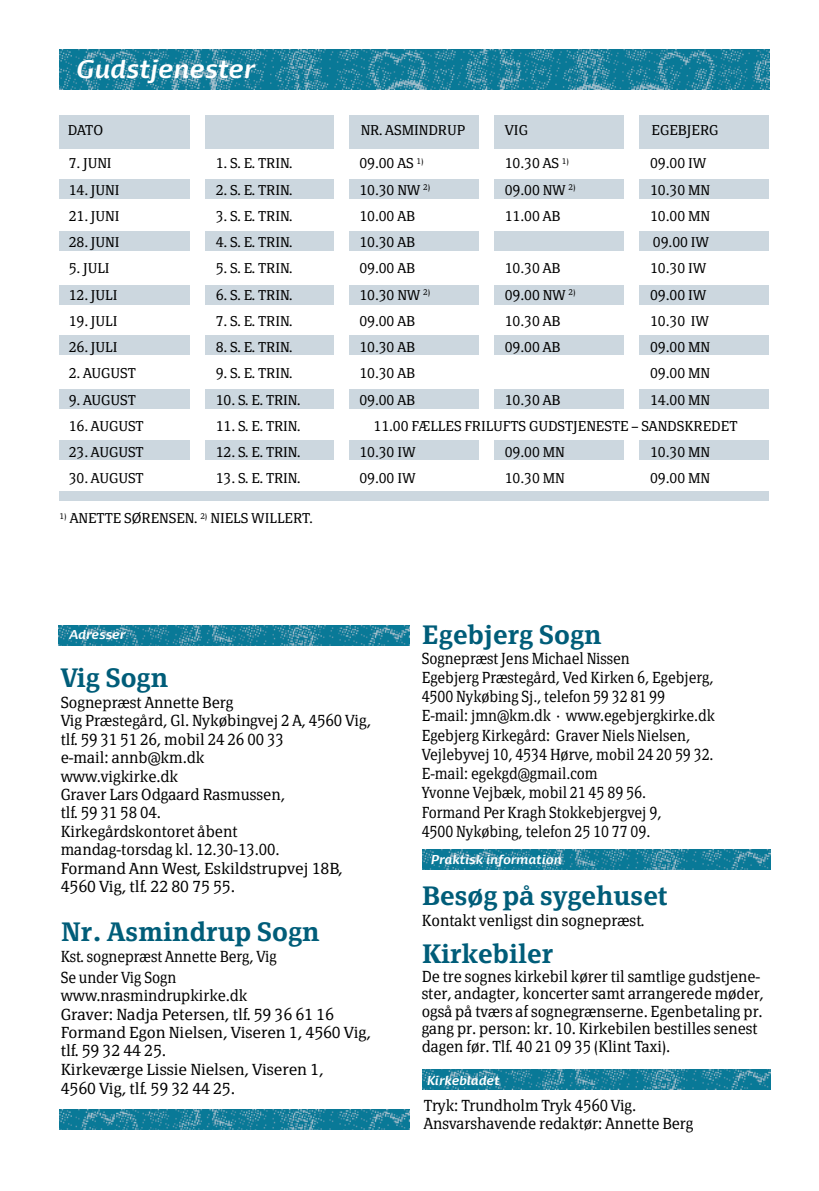
<style>
.page{position:relative;width:819px;height:1191px;background:#fff}
.page>*{position:absolute;margin:0;border:0;box-sizing:border-box;transform-origin:0 0}
.t1{font:600 26.25px "Page Serif TF";color:#005d79}
.t2{font:italic 700 24.5px "Dancer TF";color:#fff}
.t3{font:300 15.75px/17.5px "Page Serif TF";color:#000;scale:.94 1}
.t4{font:300 15.75px/19.2px "Page Serif TF";color:#000;scale:.9 1}
.t5{font:300 15.75px/18.4px "Page Serif TF";color:#000;scale:.95 1}
.t6{font:300 14px "Page Serif TF";color:#000}
.t7{font:italic 700 12.25px "Dancer TF";color:#fff}
</style>
<div class="page">
<div style="left:60px;top:179px;width:709px;height:20px;background:#ccd7df"></div>
<div style="left:60px;top:231px;width:709px;height:20px;background:#ccd7df"></div>
<div style="left:60px;top:284px;width:709px;height:20px;background:#ccd7df"></div>
<div style="left:60px;top:335px;width:709px;height:20px;background:#ccd7df"></div>
<div style="left:60px;top:389px;width:709px;height:20px;background:#ccd7df"></div>
<div style="left:60px;top:440px;width:709px;height:19px;background:#ccd7df"></div>
<div style="left:60px;top:490px;width:709px;height:10px;background:#ccd7df"></div>
<img style="left:59px;top:50px;width:710px;height:39px">
<img style="left:59px;top:625px;width:350px;height:20px">
<div style="left:60px;top:116px;width:709px;height:33px;background:#ccd7df"></div>
<img style="left:422px;top:849px;width:348px;height:20px">
<img style="left:422px;top:1069px;width:348px;height:20px">
<div style="left:334px;top:93px;width:15px;height:379px;background:#fff"></div>
<div style="left:189px;top:96px;width:15px;height:382px;background:#fff"></div>
<div style="left:624px;top:116px;width:15px;height:351px;background:#fff"></div>
<div style="left:479px;top:99px;width:15px;height:368px;background:#fff"></div>
<img style="left:59px;top:1109px;width:351px;height:20px">
<h2 class="t2" style="left:75px;top:53px;width:180px">Gudstjenester</h2>
<p class="t6" style="left:68px;top:121px;width:37px">DATO</p>
<p class="t6" style="left:361px;top:121px;width:106px">NR. ASMINDRUP</p>
<p class="t6" style="left:504px;top:121px;width:25px">VIG</p>
<p class="t6" style="left:651px;top:121px;width:68px">EGEBJERG</p>
<p class="t6" style="left:69px;top:155px;width:22px">7. juni</p>
<p class="t6" style="left:216px;top:155px;width:52px">1. s. e. trin</p>
<p class="t6" style="left:289px;top:155px;width:5px">.</p>
<p class="t6" style="left:359px;top:155px;width:66px">09.00 AS <sup>1)</sup></p>
<p class="t6" style="left:504px;top:155px;width:66px">10.30 AS <sup>1)</sup></p>
<p class="t6" style="left:650px;top:155px;width:58px">09.00 IW</p>
<p class="t6" style="left:69px;top:181px;width:30px">14. juni</p>
<p class="t6" style="left:216px;top:181px;width:52px">2. s. e. trin</p>
<p class="t6" style="left:289px;top:181px;width:5px">.</p>
<p class="t6" style="left:359px;top:181px;width:72px">10.30 NW <sup>2)</sup></p>
<p class="t6" style="left:504px;top:181px;width:72px">09.00 NW <sup>2)</sup></p>
<p class="t6" style="left:650px;top:181px;width:61px">10.30 MN</p>
<p class="t6" style="left:69px;top:207px;width:52px">21. JUNI</p>
<p class="t6" style="left:216px;top:207px;width:52px">3. s. e. trin</p>
<p class="t6" style="left:289px;top:207px;width:5px">.</p>
<p class="t6" style="left:359px;top:207px;width:57px">10.00 AB</p>
<p class="t6" style="left:504px;top:207px;width:57px">11.00 AB</p>
<p class="t6" style="left:650px;top:207px;width:61px">10.00 MN</p>
<p class="t6" style="left:69px;top:234px;width:50px">28. juNi</p>
<p class="t6" style="left:216px;top:234px;width:52px">4. s. e. trin</p>
<p class="t6" style="left:289px;top:234px;width:5px">.</p>
<p class="t6" style="left:359px;top:234px;width:57px">10.30 AB</p>
<p class="t6" style="left:652px;top:234px;width:58px">09.00 IW</p>
<p class="t6" style="left:69px;top:260px;width:23px">5. juli</p>
<p class="t6" style="left:216px;top:260px;width:52px">5. s. e. trin</p>
<p class="t6" style="left:289px;top:260px;width:5px">.</p>
<p class="t6" style="left:359px;top:260px;width:57px">09.00 AB</p>
<p class="t6" style="left:504px;top:260px;width:57px">10.30 AB</p>
<p class="t6" style="left:650px;top:260px;width:58px">10.30 IW</p>
<p class="t6" style="left:69px;top:286px;width:29px">12. juli</p>
<p class="t6" style="left:216px;top:286px;width:52px">6. s. e. trin</p>
<p class="t6" style="left:289px;top:286px;width:5px">.</p>
<p class="t6" style="left:359px;top:286px;width:72px">10.30 NW <sup>2)</sup></p>
<p class="t6" style="left:504px;top:286px;width:72px">09.00 NW <sup>2)</sup></p>
<p class="t6" style="left:650px;top:286px;width:58px">09.00 IW</p>
<p class="t6" style="left:69px;top:312px;width:50px">19. JULI</p>
<p class="t6" style="left:216px;top:312px;width:52px">7. s. e. trin</p>
<p class="t6" style="left:289px;top:312px;width:5px">.</p>
<p class="t6" style="left:359px;top:312px;width:57px">09.00 AB</p>
<p class="t6" style="left:504px;top:312px;width:57px">10.30 AB</p>
<p class="t6" style="left:650px;top:312px;width:61px">10.30 IW</p>
<p class="t6" style="left:69px;top:339px;width:50px">26. JULI</p>
<p class="t6" style="left:216px;top:339px;width:52px">8. s. e. trin</p>
<p class="t6" style="left:289px;top:339px;width:5px">.</p>
<p class="t6" style="left:359px;top:339px;width:57px">10.30 AB</p>
<p class="t6" style="left:504px;top:339px;width:57px">09.00 AB</p>
<p class="t6" style="left:650px;top:339px;width:61px">09.00 MN</p>
<p class="t6" style="left:69px;top:365px;width:25px">2. aug</p>
<p class="t6" style="left:111px;top:365px;width:27px">UST</p>
<p class="t6" style="left:216px;top:365px;width:52px">9. s. e. trin</p>
<p class="t6" style="left:289px;top:365px;width:5px">.</p>
<p class="t6" style="left:359px;top:365px;width:57px">10.30 AB</p>
<p class="t6" style="left:650px;top:365px;width:61px">09.00 MN</p>
<p class="t6" style="left:69px;top:391px;width:25px">9. aug</p>
<p class="t6" style="left:111px;top:391px;width:27px">UST</p>
<p class="t6" style="left:216px;top:391px;width:59px">10. s. e. trin</p>
<p class="t6" style="left:297px;top:391px;width:5px">.</p>
<p class="t6" style="left:359px;top:391px;width:57px">09.00 AB</p>
<p class="t6" style="left:504px;top:391px;width:57px">10.30 AB</p>
<p class="t6" style="left:650px;top:391px;width:61px">14.00 MN</p>
<p class="t6" style="left:69px;top:417px;width:33px">16. aug</p>
<p class="t6" style="left:118px;top:417px;width:27px">UST</p>
<p class="t6" style="left:216px;top:417px;width:59px">11. s. e. trin</p>
<p class="t6" style="left:297px;top:417px;width:5px">.</p>
<p class="t6" style="left:373px;top:417px;width:365px">11.00 FÆLLES FRILUFTS GUDSTJENESTE – SANDSKREDET</p>
<p class="t6" style="left:69px;top:444px;width:77px">23. AUGUST</p>
<p class="t6" style="left:216px;top:444px;width:86px">12. S. E. TRIN.</p>
<p class="t6" style="left:359px;top:444px;width:58px">10.30 IW</p>
<p class="t6" style="left:504px;top:444px;width:61px">09.00 MN</p>
<p class="t6" style="left:650px;top:444px;width:61px">10.30 MN</p>
<p class="t6" style="left:69px;top:470px;width:77px">30. AUGUST</p>
<p class="t6" style="left:216px;top:470px;width:86px">13. S. E. TRIN.</p>
<p class="t6" style="left:359px;top:470px;width:58px">09.00 IW</p>
<p class="t6" style="left:504px;top:470px;width:61px">10.30 MN</p>
<p class="t6" style="left:650px;top:470px;width:61px">09.00 MN</p>
<p class="t6" style="left:60px;top:510px;width:255px"><sup>1)</sup> ANETTE SØRENSEN. <sup>2)</sup> NIELS WILLERT.</p>
<p class="t7" style="left:69px;top:627px;width:58px">Adresser</p>
<h1 class="t1" style="left:61px;top:662px;width:109px">Vig Sogn</h1>
<p class="t5" style="left:61px;top:693px;width:328px">Sognepræst Annette Berg<br>Vig Præstegård, Gl. Nykøbingvej 2 A, 4560 Vig, tlf. 59 31 51 26, mobil 24 26 00 33<br>e-mail: annb@km.dk<br>www.vigkirke.dk<br>Graver Lars Odgaard Rasmussen,<br>tlf. 59 31 58 04.<br>Kirkegårdskontoret åbent<br>mandag-torsdag kl. 12.30-13.00.<br>Formand Ann West, Eskildstrupvej 18B,<br>4560 Vig, tlf. 22 80 75 55.</p>
<h1 class="t1" style="left:61px;top:916px;width:260px">Nr. Asmindrup Sogn</h1>
<p class="t4" style="left:61px;top:945px;width:241px;line-height:21px">Kst. sognepræst Annette Berg, Vig<br>Se under Vig Sogn</p>
<p class="t3" style="left:61px;top:986px;width:332px;line-height:18.6px">www.nrasmindrupkirke.dk<br>Graver: Nadja Petersen, tlf. 59 36 61 16<br>Formand Egon Nielsen, Viseren 1, 4560 Vig, tlf. 59 32 44 25.<br>Kirkeværge Lissie Nielsen, Viseren 1,<br>4560 Vig, tlf. 59 32 44 25.</p>
<h1 class="t1" style="left:421px;top:619px;width:181px">Egebjerg Sogn</h1>
<p class="t4" style="left:421px;top:648px;width:327px">Sognepræst Jens Michael Nissen<br>Egebjerg Præstegård, Ved Kirken 6, Egebjerg, 4500 Nykøbing Sj., telefon 59 32 81 99<br>E-mail: jmn@km.dk · www.egebjergkirke.dk Egebjerg Kirkegård: Graver Niels Nielsen, Vejlebyvej 10, 4534 Hørve, mobil 24 20 59 32.<br>E-mail: egekgd@gmail.com<br>Yvonne Vejbæk, mobil 21 45 89 56.<br>Formand Per Kragh Stokkebjergvej 9,<br>4500 Nykøbing, telefon 25 10 77 09.</p>
<p class="t7" style="left:430px;top:851px;width:132px">Praktisk information</p>
<h1 class="t1" style="left:421px;top:880px;width:247px">Besøg på sygehuset</h1>
<p class="t5" style="left:421px;top:911px;width:236px">Kontakt venligst din sognepræst.</p>
<h1 class="t1" style="left:421px;top:937px;width:133px">Kirkebiler</h1>
<p class="t3" style="left:421px;top:967px;width:365px">De tre sognes kirkebil kører til samtlige gudstjene&shy;ster, andagter, koncerter samt arrangerede møder, også på tværs af sognegrænserne. Egenbetaling pr. gang pr. person: kr. 10. Kirkebilen bestilles senest dagen før. Tlf. 40 21 09 35 (Klint Taxi).</p>
<p class="t7" style="left:426px;top:1072px;width:74px">Kirkebladet</p>
<p class="t3" style="left:424px;top:1097px;width:288px">Tryk: Trundholm Tryk 4560 Vig.<br>Ansvarshavende redaktør: Annette Berg</p>
</div>
